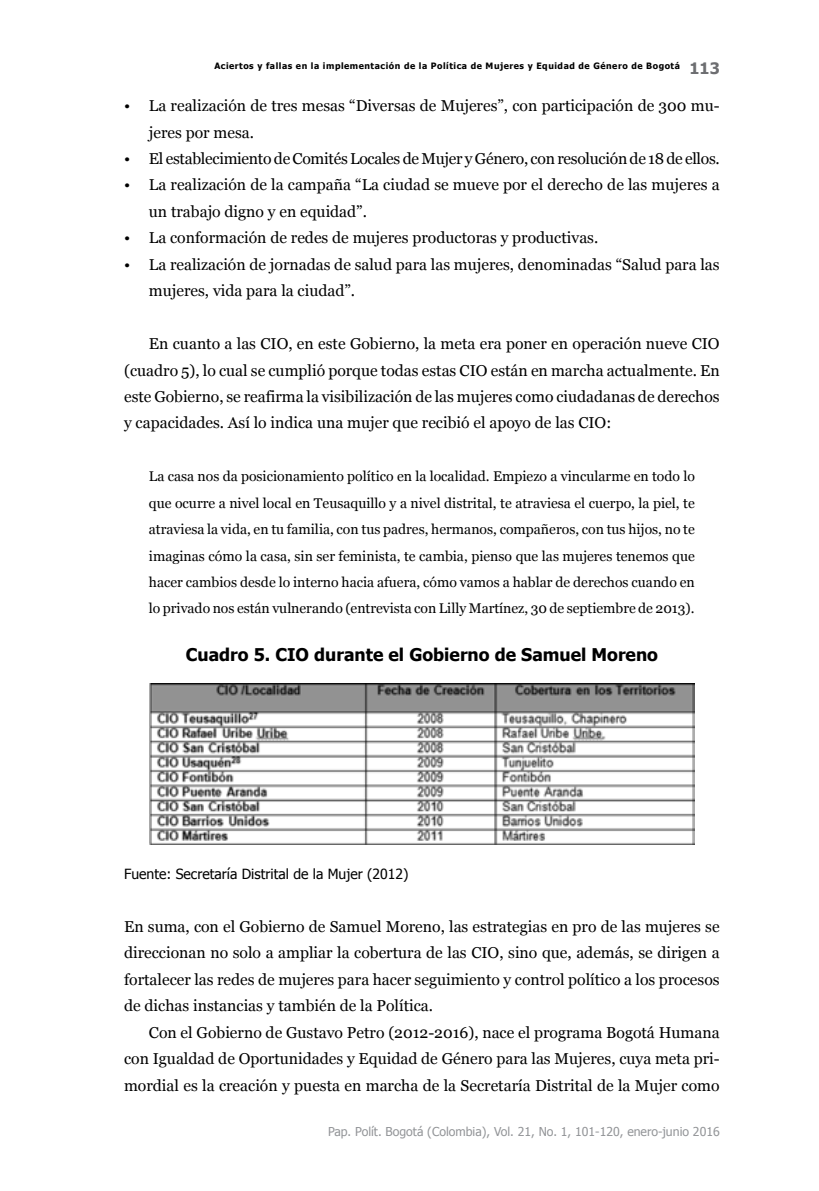
<style>
.page{position:relative;width:819px;height:1191px;background:#fff}
.page>*{position:absolute;margin:0;border:0;box-sizing:border-box;transform-origin:0 0}
.t1{font:700 17.5px "Tahoma";color:#000}
.t2{font:15.75px/26.4px "Georgia";color:#000}
.t3{font:15.75px "Georgia";letter-spacing:-.02em;color:#000}
.t4{font:14px/26.4px "Georgia";color:#000;text-align:justify}
.t5{font:14px "Tahoma";color:#000}
.t6{font:12.25px "Tahoma";color:#939598}
.t7{font:700 8.75px "Tahoma";letter-spacing:.06em;color:#000}
.s1{font-size:15.75px;color:#6d6e71}
</style>
<div class="page">
<img style="left:150px;top:684px;width:544px;height:160px">
<p class="t7" style="left:214px;top:60px;width:507px">Aciertos y fallas en la implementación de la Política de Mujeres y Equidad de Género de Bogotá <span class="s1">113</span></p>
<p class="t2" style="left:149px;top:92px;width:572px;text-indent:-25px">• La realización de tres mesas “Diversas de Mujeres”, con participación de 300 mu&shy;jeres por mesa.</p>
<p class="t3" style="left:124px;top:147px;width:597px">• El establecimiento de Comités Locales de Mujer y Género, con resolución de 18 de ellos.</p>
<p class="t2" style="left:149px;top:171px;width:572px;text-indent:-25px">• La realización de la campaña “La ciudad se mueve por el derecho de las mujeres a un trabajo digno y en equidad”.</p>
<p class="t2" style="left:124px;top:224px;width:475px">• La conformación de redes de mujeres productoras y productivas.</p>
<p class="t2" style="left:149px;top:250px;width:572px;text-indent:-25px">• La realización de jornadas de salud para las mujeres, denominadas “Salud para las mujeres, vida para la ciudad”.</p>
<p class="t2" style="left:124px;top:330px;width:597px;text-align:justify;text-indent:25px">En cuanto a las CIO, en este Gobierno, la meta era poner en operación nueve CIO (cuadro 5), lo cual se cumplió porque todas estas CIO están en marcha actualmente. En este Gobierno, se reafirma la visibilización de las mujeres como ciudadanas de derechos y capacidades. Así lo indica una mujer que recibió el apoyo de las CIO:</p>
<p class="t4" style="left:149px;top:462px;width:547px">La casa nos da posicionamiento político en la localidad. Empiezo a vincularme en todo lo que ocurre a nivel local en Teusaquillo y a nivel distrital, te atraviesa el cuerpo, la piel, te atraviesa la vida, en tu familia, con tus padres, hermanos, compañeros, con tus hijos, no te imaginas cómo la casa, sin ser feminista, te cambia, pienso que las mujeres tenemos que hacer cambios desde lo interno hacia afuera, cómo vamos a hablar de derechos cuando en lo privado nos están vulnerando (entrevista con Lilly Martínez, 30 de septiembre de 2013).</p>
<p class="t1" style="left:186px;top:642px;width:473px">Cuadro 5. CIO durante el Gobierno de Samuel Moreno</p>
<p class="t5" style="left:124px;top:865px;width:286px">Fuente: Secretaría Distrital de la Mujer (2012)</p>
<p class="t2" style="left:124px;top:912px;width:597px;text-align:justify">En suma, con el Gobierno de Samuel Moreno, las estrategias en pro de las mujeres se direccionan no solo a ampliar la cobertura de las CIO, sino que, además, se dirigen a fortalecer las redes de mujeres para hacer seguimiento y control político a los procesos de dichas instancias y también de la Política.</p>
<p class="t2" style="left:124px;top:1018px;width:597px;text-align:justify;text-indent:25px">Con el Gobierno de Gustavo Petro (2012-2016), nace el programa Bogotá Humana con Igualdad de Oportunidades y Equidad de Género para las Mujeres, cuya meta pri&shy;mordial es la creación y puesta en marcha de la Secretaría Distrital de la Mujer como</p>
<p class="t6" style="left:328px;top:1123px;width:393px">Pap. Polít. Bogotá (Colombia), Vol. 21, No. 1, 101-120, enero-junio 2016</p>
</div>
